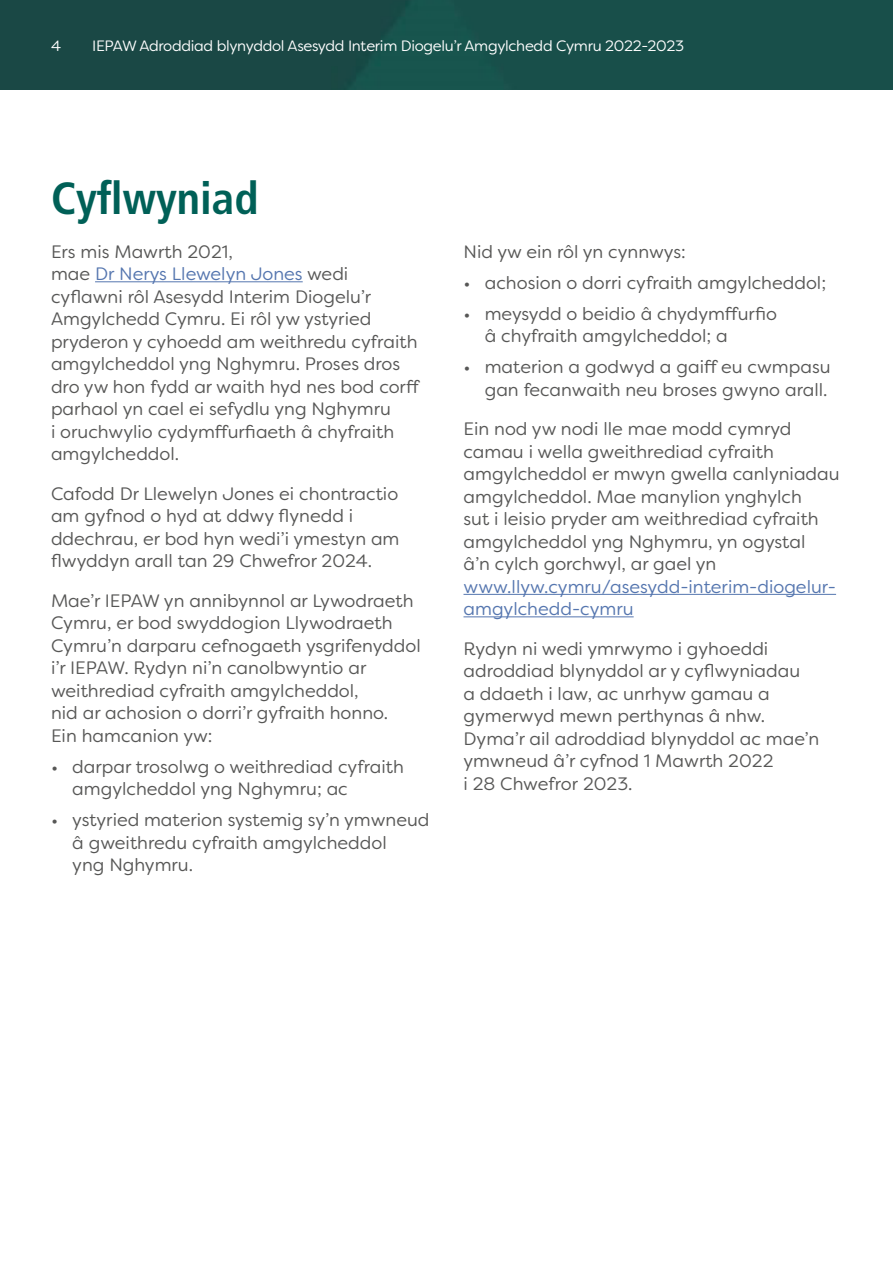
<style>
.page{position:relative;width:893px;height:1263px;background:#fff}
.page>*{position:absolute;margin:0;border:0;box-sizing:border-box;transform-origin:0 0}
.H1_Spanned{font:700 condensed 45px "Frutiger LT Std";color:#006057}
.Body_Text{font:18px/22.5px "Filson Soft";color:#575756}
.Body_Before_Bullets{font:18px/22.5px "Filson Soft";color:#575756}
.Bullets{font:18px/22.5px "Filson Soft";color:#575756}
.Last_Bullet{font:18px/22.5px "Filson Soft";color:#575756;text-align:right}
.t1{font:15px "Filson Soft";letter-spacing:-.02em;color:#fff}
.s1{color:#5576af}
</style>
<div class="page">
<div style="left:0;top:0;width:893px;height:89px;background:#184f4a"></div>
<hr style="left:95px;top:281px;width:208px;height:1px;background:#5576af">
<hr style="left:463px;top:594px;width:373px;height:1px;background:#5576af">
<hr style="left:463px;top:616px;width:171px;height:1px;background:#5576af">
<p class="t1" style="left:51px;top:36px;width:12px">4</p>
<p class="t1" style="left:92px;top:36px;width:594px">IEPAW Adroddiad blynyddol Asesydd Interim Diogelu’r Amgylchedd Cymru 2022-2023</p>
<h1 class="H1_Spanned" style="left:51px;top:171px;width:209px">Cyflwyniad</h1>
<p class="Body_Text" style="left:51px;top:240px;width:370px">Ers mis Mawrth 2021,<br>mae <span class="s1">Dr Nerys Llewelyn Jones</span> wedi cyflawni rôl Asesydd Interim Diogelu’r Amgylchedd Cymru. Ei rôl yw ystyried pryderon y cyhoedd am weithredu cyfraith amgylcheddol yng Nghymru. Proses dros dro yw hon fydd ar waith hyd nes bod corff parhaol yn cael ei sefydlu yng Nghymru<br>i oruchwylio cydymffurfiaeth â chyfraith amgylcheddol.</p>
<p class="Body_Text" style="left:51px;top:482px;width:350px">Cafodd Dr Llewelyn Jones ei chontractio am gyfnod o hyd at ddwy flynedd i ddechrau, er bod hyn wedi’i ymestyn am flwyddyn arall tan 29 Chwefror 2024.</p>
<p class="Body_Before_Bullets" style="left:51px;top:589px;width:371px">Mae’r IEPAW yn annibynnol ar Lywodraeth Cymru, er bod swyddogion Llywodraeth Cymru’n darparu cefnogaeth ysgrifenyddol i’r IEPAW. Rydyn ni’n canolbwyntio ar weithrediad cyfraith amgylcheddol,<br>nid ar achosion o dorri’r gyfraith honno.<br>Ein hamcanion yw:</p>
<p class="Bullets" style="left:72px;top:755px;width:333px;text-indent:-21px">• darpar trosolwg o weithrediad cyfraith amgylcheddol yng Nghymru; ac</p>
<p class="Bullets" style="left:72px;top:808px;width:359px;text-indent:-21px">• ystyried materion systemig sy’n ymwneud â gweithredu cyfraith amgylcheddol<br>yng Nghymru.</p>
<p class="Body_Before_Bullets" style="left:463px;top:240px;width:224px">Nid yw ein rôl yn cynnwys:</p>
<p class="Bullets" style="left:463px;top:271px;width:364px">• achosion o dorri cyfraith amgylcheddol;</p>
<p class="Bullets" style="left:485px;top:302px;width:294px;text-indent:-21px">• meysydd o beidio â chydymffurfio â chyfraith amgylcheddol; a</p>
<p class="Last_Bullet" style="left:463px;top:355px;width:369px">• materion a godwyd a gaiff eu cwmpasu gan fecanwaith neu broses gwyno arall.</p>
<p class="Body_Text" style="left:463px;top:417px;width:378px">Ein nod yw nodi lle mae modd cymryd camau i wella gweithrediad cyfraith amgylcheddol er mwyn gwella canlyniadau amgylcheddol. Mae manylion ynghylch<br>sut i leisio pryder am weithrediad cyfraith amgylcheddol yng Nghymru, yn ogystal<br>â’n cylch gorchwyl, ar gael yn <span class="s1">www.llyw.cymru/asesydd-interim-diogelur&shy;amgylchedd-cymru</span></p>
<p class="Body_Text" style="left:463px;top:637px;width:357px">Rydyn ni wedi ymrwymo i gyhoeddi adroddiad blynyddol ar y cyflwyniadau<br>a ddaeth i law, ac unrhyw gamau a gymerwyd mewn perthynas â nhw.<br>Dyma’r ail adroddiad blynyddol ac mae’n ymwneud â’r cyfnod 1 Mawrth 2022<br>i 28 Chwefror 2023.</p>
</div>
